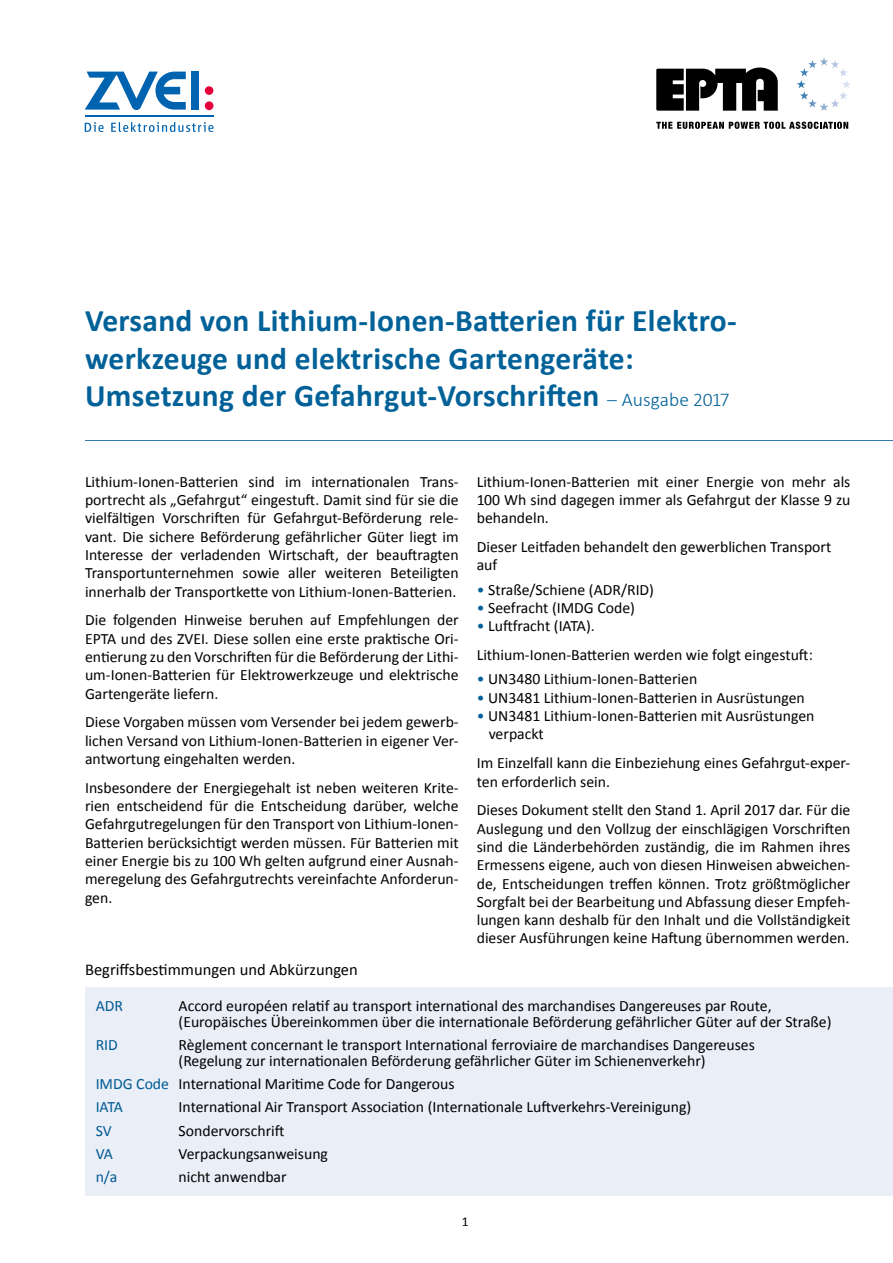
<style>
.page{position:relative;width:893px;height:1263px;background:#fff}
.page>*{position:absolute;margin:0;border:0;box-sizing:border-box;transform-origin:0 0}
.t1{font:700 31.5px/37.5px "Calibri";letter-spacing:.01em;color:#006198}
.t2{font:16.5px "Calibri";color:#000}
.t3{font:15.75px/18.3px "Calibri";color:#000}
.t4{font:15.75px/23.2px "Calibri";color:#006198}
.t5{font:13.5px "Calibri";color:#000}
.s1{font-weight:300;font-size:19.5px}
.s2{color:#006198}
</style>
<div class="page">
<svg style="left:656px;top:68px;width:122px;height:43px"></svg>
<svg style="left:797px;top:58px;width:53px;height:53px"></svg>
<svg style="left:656px;top:122px;width:192px;height:7px"></svg>
<svg style="left:85px;top:72px;width:101px;height:38px"></svg>
<div style="left:191px;top:72px;width:8px;height:38px;background:#0063af"></div>
<div style="left:205px;top:86px;width:8px;height:9px;background:#e4003a;border-radius:50%"></div>
<div style="left:205px;top:101px;width:8px;height:9px;background:#e4003a;border-radius:50%"></div>
<hr style="left:85px;top:116px;width:128px;height:1px;background:#0063af">
<svg style="left:85px;top:122px;width:19px;height:10px"></svg>
<svg style="left:111px;top:122px;width:103px;height:10px"></svg>
<div style="left:85px;top:987px;width:808px;height:208px;background:#eaeef7"></div>
<hr style="left:85px;top:440px;width:808px;height:1px;background:#337bb1">
<h1 class="t1" style="left:85px;top:302px;width:653px">Versand von Lithium-Ionen-Batterien für Elektro&shy;werkzeuge und elektrische Gartengeräte:<br>Umsetzung der Gefahrgut-Vorschriften <span class="s1">– Ausgabe 2017</span></h1>
<p class="t3" style="left:85px;top:472px;width:375px;text-align:justify">Lithium-Ionen-Batterien sind im internationalen Trans&shy;portrecht als „Gefahrgut“ eingestuft. Damit sind für sie die vielfältigen Vorschriften für Gefahrgut-Beförderung rele&shy;vant. Die sichere Beförderung gefährlicher Güter liegt im Interesse der verladenden Wirtschaft, der beauftragten Transportunternehmen sowie aller weiteren Beteiligten innerhalb der Transportkette von Lithium-Ionen-Batterien.</p>
<p class="t3" style="left:85px;top:611px;width:375px;text-align:justify">Die folgenden Hinweise beruhen auf Empfehlungen der EPTA und des ZVEI. Diese sollen eine erste praktische Ori&shy;entierung zu den Vorschriften für die Beförderung der Lithi&shy;um-Ionen-Batterien für Elektrowerkzeuge und elektrische Gartengeräte liefern.</p>
<p class="t3" style="left:85px;top:713px;width:375px;text-align:justify">Diese Vorgaben müssen vom Versender bei jedem gewerb&shy;lichen Versand von Lithium-Ionen-Batterien in eigener Ver&shy;antwortung eingehalten werden.</p>
<p class="t3" style="left:85px;top:778px;width:375px;text-align:justify">Insbesondere der Energiegehalt ist neben weiteren Krite&shy;rien entscheidend für die Entscheidung darüber, welche Gefahrgutregelungen für den Transport von Lithium-Ionen-Batterien berücksichtigt werden müssen. Für Batterien mit einer Energie bis zu 100 Wh gelten aufgrund einer Ausnah&shy;meregelung des Gefahrgutrechts vereinfachte Anforderun&shy;gen.</p>
<p class="t3" style="left:477px;top:472px;width:375px;text-align:justify">Lithium-Ionen-Batterien mit einer Energie von mehr als 100 Wh sind dagegen immer als Gefahrgut der Klasse 9 zu behandeln.</p>
<p class="t3" style="left:477px;top:538px;width:356px">Dieser Leitfaden behandelt den gewerblichen Transport auf</p>
<p class="t3" style="left:477px;top:580px;width:179px"><span class="s2">•</span> Straße/Schiene (ADR/RID)</p>
<p class="t3" style="left:477px;top:599px;width:160px"><span class="s2">•</span> Seefracht (IMDG Code)</p>
<p class="t3" style="left:477px;top:612px;width:338px;line-height:28.8px"><span class="s2">•</span> Luftfracht (IATA).<br>Lithium-Ionen-Batterien werden wie folgt eingestuft:</p>
<p class="t3" style="left:477px;top:670px;width:222px"><span class="s2">•</span> UN3480 Lithium-Ionen-Batterien</p>
<p class="t3" style="left:477px;top:688px;width:330px"><span class="s2">•</span> UN3481 Lithium-Ionen-Batterien in Ausrüstungen</p>
<p class="t3" style="left:489px;top:707px;width:327px;text-indent:-12px"><span class="s2">•</span> UN3481 Lithium-Ionen-Batterien mit Ausrüstungen verpackt</p>
<p class="t3" style="left:477px;top:754px;width:375px">Im Einzelfall kann die Einbeziehung eines Gefahrgut-exper&shy;ten erforderlich sein.</p>
<p class="t3" style="left:477px;top:801px;width:375px;text-align:justify">Dieses Dokument stellt den Stand 1. April 2017 dar. Für die Auslegung und den Vollzug der einschlägigen Vorschriften sind die Länderbehörden zuständig, die im Rahmen ihres Ermessens eigene, auch von diesen Hinweisen abweichen&shy;de, Entscheidungen treffen können. Trotz größtmöglicher Sorgfalt bei der Bearbeitung und Abfassung dieser Empfeh&shy;lungen kann deshalb für den Inhalt und die Vollständigkeit dieser Ausführungen keine Haftung übernommen werden.</p>
<p class="t2" style="left:85px;top:958px;width:274px">Begriffsbestimmungen und Abkürzungen</p>
<p class="t4" style="left:96px;top:994px;width:29px">ADR</p>
<p class="t4" style="left:96px;top:1033px;width:24px">RID</p>
<p class="t4" style="left:96px;top:1072px;width:75px">IMDG Code<br>IATA<br>SV<br>VA<br>n/a</p>
<p class="t3" style="left:179px;top:998px;width:654px;line-height:15.8px">Accord européen relatif au transport international des marchandises Dangereuses par Route, (Europäisches Übereinkommen über die internationale Beförderung gefährlicher Güter auf der Straße)</p>
<p class="t3" style="left:179px;top:1037px;width:578px;line-height:15.8px">Règlement concernant le transport International ferroviaire de marchandises Dangereuses (Regelung zur internationalen Beförderung gefährlicher Güter im Schienenverkehr)</p>
<p class="t3" style="left:179px;top:1072px;width:514px;line-height:23.2px">International Maritime Code for Dangerous<br>International Air Transport Association (Internationale Luftverkehrs-Vereinigung)<br>Sondervorschrift<br>Verpackungsanweisung<br>nicht anwendbar</p>
<p class="t5" style="left:462px;top:1213px;width:8px">1</p>
</div>
